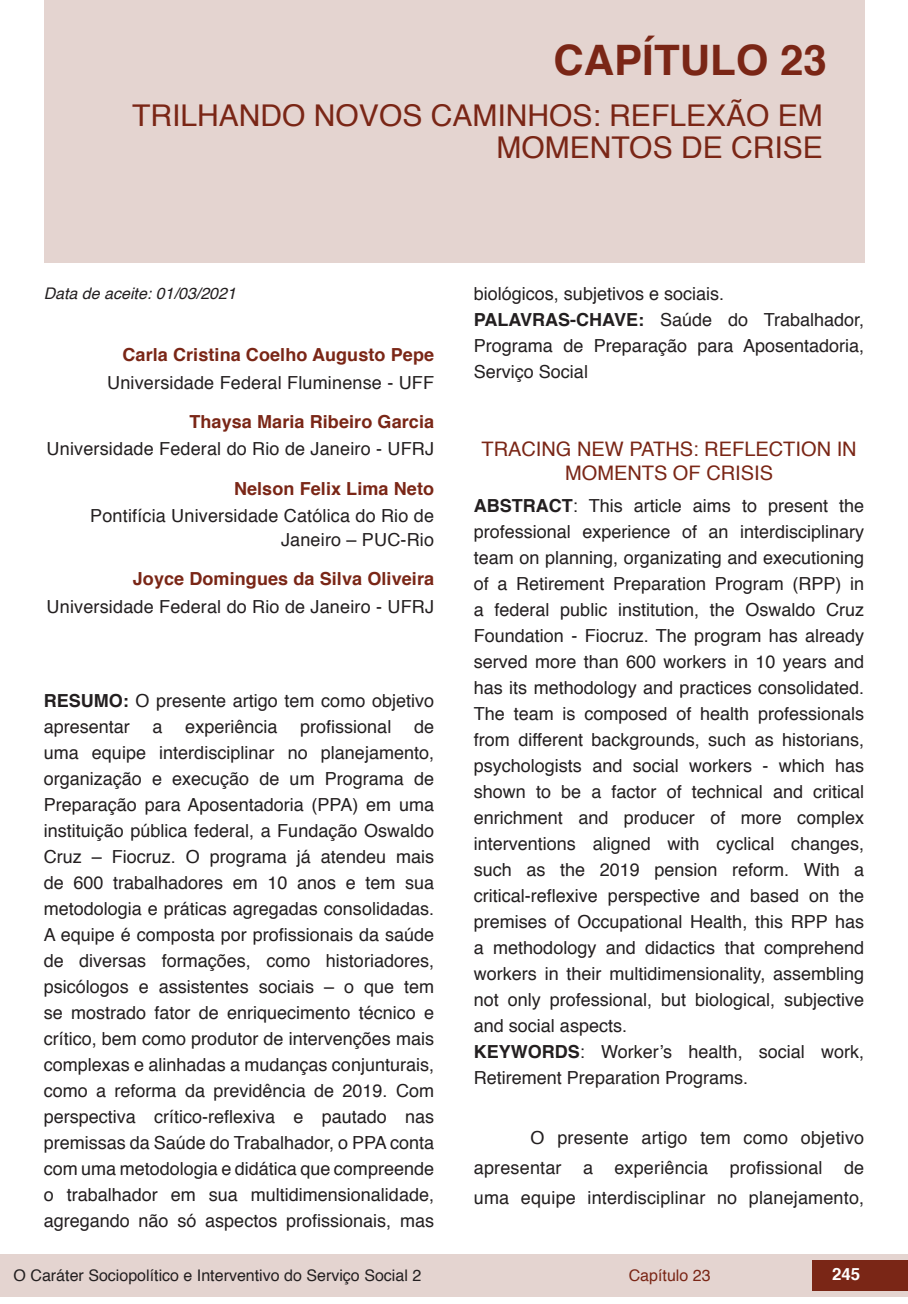
<style>
.page{position:relative;width:908px;height:1304px;background:#fff}
.page>*{position:absolute;margin:0;border:0;box-sizing:border-box;transform-origin:0 0}
.capítulos{font:700 42px "Helvetica";color:#7a2616}
.nome_artigos{font:30px/32px "Helvetica";color:#7a2616;text-align:right}
.título_Inglês{font:20px/24px "Helvetica";color:#7a2616;text-align:center}
.Resumos_e_PC_TXT{font:18px/26px "Helvetica";color:#231f20;text-align:justify}
.info_autores{font:18px/24px "Helvetica";letter-spacing:.01em;color:#231f20;text-align:right}
.txt{font:18px/30px "Helvetica";letter-spacing:.01em;color:#231f20;text-align:justify}
.nome_autores{font:700 18px "Helvetica";letter-spacing:.005em;color:#7a2616}
.t1{font:700 16.8px "Helvetica";color:#fff}
.t2{font:16px "Helvetica";color:#231f20}
.t3{font:italic 16px "Helvetica";color:#231f20}
.t4{font:16px "Helvetica";color:#7a2616}
.s1{font-weight:700}
</style>
<div class="page">
<div style="left:0;top:1254px;width:906px;height:43px;background:#e4d4d0"></div>
<div style="left:812px;top:1261px;width:95px;height:30px;background:#7a2616"></div>
<div style="left:44px;top:0;width:819px;height:263px;background:#e4d4d0"></div>
<p class="capítulos" style="left:553px;top:26px;width:275px">CAPÍTULO 23</p>
<p class="nome_artigos" style="left:132px;top:101px;width:692px">TRILHANDO NOVOS CAMINHOS: REFLEXÃO EM<br>MOMENTOS DE CRISE</p>
<p class="t3" style="left:44px;top:280px;width:194px">Data de aceite: 01/03/2021</p>
<p class="nome_autores" style="left:122px;top:341px;width:313px">Carla Cristina Coelho Augusto Pepe</p>
<p class="info_autores" style="left:107px;top:371px;width:328px">Universidade Federal Fluminense - UFF</p>
<p class="nome_autores" style="left:189px;top:407px;width:246px">Thaysa Maria Ribeiro Garcia</p>
<p class="info_autores" style="left:47px;top:438px;width:389px">Universidade Federal do Rio de Janeiro - UFRJ</p>
<p class="nome_autores" style="left:234px;top:474px;width:201px">Nelson Felix Lima Neto</p>
<p class="info_autores" style="left:90px;top:504px;width:345px">Pontifícia Universidade Católica do Rio de<br>Janeiro – PUC-Rio</p>
<p class="nome_autores" style="left:133px;top:565px;width:303px">Joyce Domingues da Silva Oliveira</p>
<p class="info_autores" style="left:47px;top:595px;width:389px">Universidade Federal do Rio de Janeiro - UFRJ</p>
<p class="Resumos_e_PC_TXT" style="left:44px;top:688px;width:392px"><span class="s1">RESUMO:</span> O presente artigo tem como objetivo apresentar</p>
<p class="Resumos_e_PC_TXT" style="left:152px;top:714px;width:12px">a</p>
<p class="Resumos_e_PC_TXT" style="left:185px;top:714px;width:94px">experiência</p>
<p class="Resumos_e_PC_TXT" style="left:300px;top:714px;width:93px">profissional</p>
<p class="Resumos_e_PC_TXT" style="left:44px;top:714px;width:392px;text-indent:370px">de uma equipe interdisciplinar no planejamento, organização e execução de um Programa de Preparação para Aposentadoria (PPA) em uma instituição pública federal, a Fundação Oswaldo Cruz – Fiocruz. O programa já atendeu mais de 600 trabalhadores em 10 anos e tem sua metodologia e práticas agregadas consolidadas.<br>A equipe é composta por profissionais da saúde de diversas formações, como historiadores, psicólogos e assistentes sociais – o que tem se mostrado fator de enriquecimento técnico e crítico, bem como produtor de intervenções mais complexas e alinhadas a mudanças conjunturais, como a reforma da previdência de 2019. Com perspectiva crítico-reflexiva e pautado nas premissas da Saúde do Trabalhador, o PPA conta com uma metodologia e didática que compreende o trabalhador em sua multidimensionalidade, agregando não só aspectos profissionais, mas</p>
<p class="Resumos_e_PC_TXT" style="left:473px;top:281px;width:252px">biológicos, subjetivos e sociais.</p>
<p class="Resumos_e_PC_TXT" style="left:473px;top:307px;width:392px"><span class="s1">PALAVRAS-CHAVE:</span> Saúde do Trabalhador, Programa de Preparação para Aposentadoria, Serviço Social</p>
<p class="título_Inglês" style="left:481px;top:438px;width:376px">TRACING NEW PATHS: REFLECTION IN<br>MOMENTS OF CRISIS</p>
<p class="Resumos_e_PC_TXT" style="left:473px;top:493px;width:392px"><span class="s1">ABSTRACT</span>: This article aims to present the professional experience of an interdisciplinary team on planning, organizating and executioning of a Retirement Preparation Program (RPP) in a federal public institution, the Oswaldo Cruz Foundation - Fiocruz. The program has already served more than 600 workers in 10 years and has its methodology and practices consolidated.<br>The team is composed of health professionals from different backgrounds, such as historians, psychologists and social workers - which has shown to be a factor of technical and critical enrichment and producer of more complex interventions aligned with cyclical changes, such as the 2019 pension reform. With a critical-reflexive perspective and based on the premises of Occupational Health, this RPP has a methodology and didactics that comprehend workers in their multidimensionality, assembling not only professional, but biological, subjective and social aspects.</p>
<p class="Resumos_e_PC_TXT" style="left:473px;top:1039px;width:392px"><span class="s1">KEYWORDS</span>: Worker’s health, social work,<br>Retirement Preparation Programs.</p>
<p class="txt" style="left:473px;top:1123px;width:392px;text-indent:57px">O presente artigo tem como objetivo apresentar a experiência profissional de uma equipe interdisciplinar no planejamento,</p>
<p class="t2" style="left:14px;top:1263px;width:409px">O Caráter Sociopolítico e Interventivo do Serviço Social 2</p>
<p class="t4" style="left:628px;top:1263px;width:83px">Capítulo 23</p>
<p class="t1" style="left:831px;top:1261px;width:30px">245</p>
</div>
